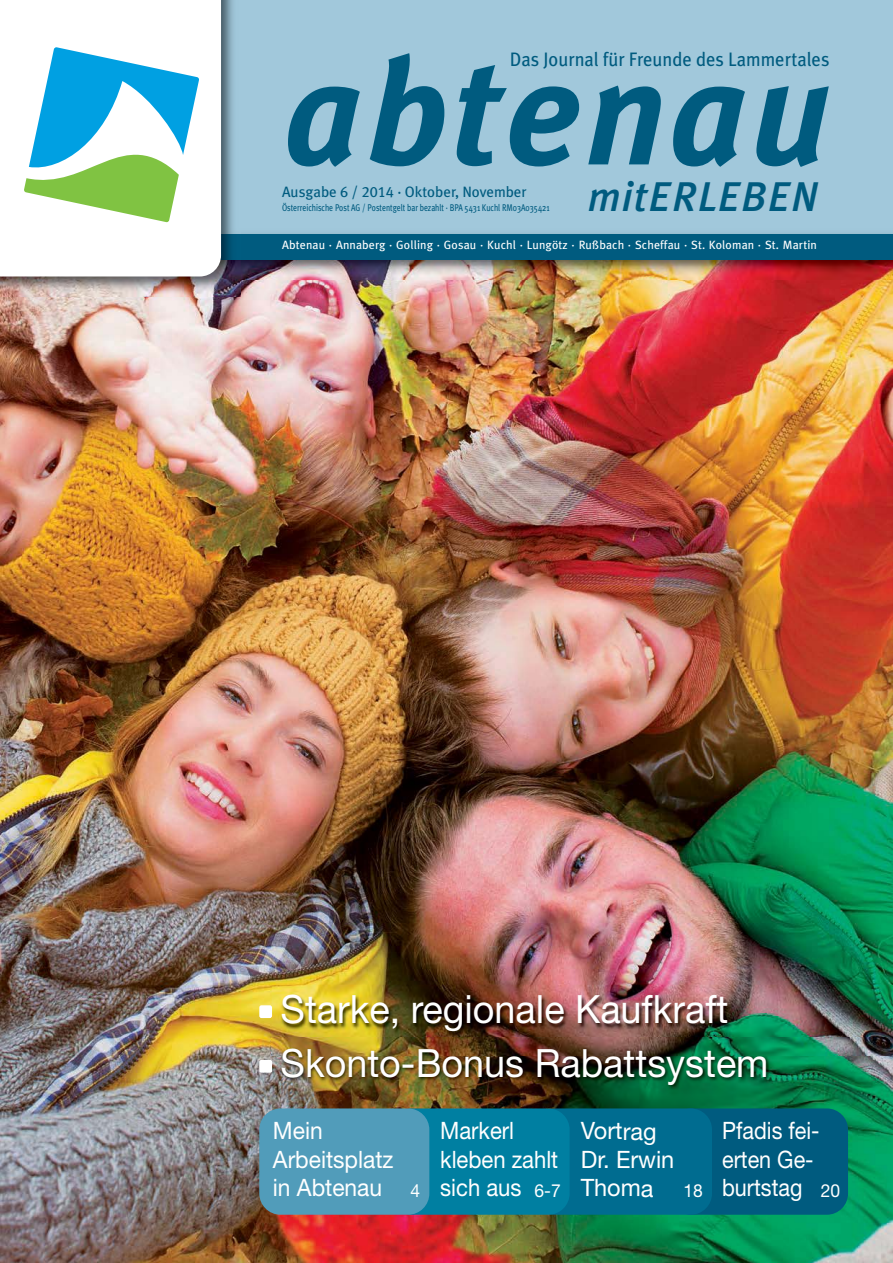
<style>
.page{position:relative;width:893px;height:1263px;background:#fff}
.page>*{position:absolute;margin:0;border:0;box-sizing:border-box;transform-origin:0 0}
.t1{font:italic 700 149.1px "Meta Plus";letter-spacing:.025em;color:#005b7f}
.t2{font:italic 500 41.55px "Meta Plus";letter-spacing:.025em;color:#005b7f}
.t3{font:39px/54.3px "Helvetica Neue";color:#fff}
.t4{font:24px/28.5px "Helvetica Neue";color:#fff;scale:.92 1}
.t5{font:24px/28.5px "Helvetica Neue";color:#fff;scale:.9 1}
.t6{font:24px/28.5px "Helvetica Neue";color:#fff;scale:.95 1}
.t7{font:24px/28.5px "Helvetica Neue";color:#fff}
.t8{font:19.5px "Meta Plus";color:#005b7f;scale:.95 1}
.t9{font:18px "Helvetica Neue";color:#fff}
.t10{font:15px "Meta Plus";color:#005b7f}
.t11{font:12px "Meta Plus";letter-spacing:.01em;color:#fff}
.t12{font:9.75px "Meta Plus";color:#005b7f;scale:.8 1}
.s1{font-family:"Meta Plus Book Caps"}
.s2{font-size:18px}
</style>
<div class="page">
<img style="left:0;top:279px;width:893px;height:984px">
<div style="left:0;top:0;width:893px;height:238px;background:#a1c8db"></div>
<img style="left:241px;top:260px;width:652px;height:19px">
<div style="left:0;top:234px;width:893px;height:26px;background:#005b7f"></div>
<img style="left:0;top:0;width:241px;height:296px">
<div style="left:0;top:0;width:221px;height:277px;background:#fff"></div>
<svg style="left:24px;top:47px;width:175px;height:175px;background:#90d3d0"></svg>
<div style="left:259px;top:1005px;width:13px;height:13px;background:#fff;border-radius:2px"></div>
<div style="left:259px;top:1060px;width:13px;height:13px;background:#fff;border-radius:2px"></div>
<img style="left:272px;top:985px;width:621px;height:70px">
<img style="left:270px;top:1038px;width:620px;height:79px">
<svg style="left:270px;top:1060px;width:2px;height:13px"></svg>
<img style="left:272px;top:1038px;width:618px;height:17px">
<div style="left:669px;top:1108px;width:179px;height:107px;background:#005b7f;border-radius:21px"></div>
<div style="left:533px;top:1108px;width:179px;height:107px;background:#006c90;border-radius:21px"></div>
<div style="left:391px;top:1108px;width:179px;height:107px;background:#007fa1;border-radius:21px"></div>
<div style="left:259px;top:1108px;width:170px;height:107px;background:#519cba;border-radius:21px"></div>
<h3 class="t8" style="left:510px;top:51px;width:338px">Das Journal für Freunde des Lammertales</h3>
<h1 class="t1" style="left:285px;top:26px;width:547px">abtenau</h1>
<h2 class="t2" style="left:588px;top:172px;width:238px">mitERLEBEN</h2>
<p class="t11" style="left:282px;top:240px;width:536px">Abtenau · Annaberg · Golling · Gosau · Kuchl · Lungötz · Rußbach · Scheffau · St. Koloman · St. Martin</p>
<p class="t10" style="left:282px;top:186px;width:246px">Ausgabe <span class="s1">6 / 2014 ·</span> Oktober, November</p>
<p class="t12" style="left:282px;top:204px;width:336px">Österreichische Post AG / Postentgelt bar bezahlt · BPA 5431 Kuchl RM03A035421</p>
<h3 class="t3" style="left:281px;top:985px;width:489px">Starke, regionale Kaufkraft<br>Skonto-Bonus Rabattsystem</h3>
<h3 class="t5" style="left:722px;top:1119px;width:110px">Pfadis fei&shy;erten Ge&shy;burtstag</h3>
<h3 class="t7" style="left:581px;top:1119px;width:95px">Vortrag<br>Dr. Erwin<br>Thoma</h3>
<h3 class="t6" style="left:273px;top:1119px;width:156px">Mein<br>Arbeitsplatz<br>in Abtenau <span class="s2">4</span></h3>
<h3 class="t4" style="left:440px;top:1119px;width:133px">Markerl kleben zahlt sich aus <span class="s2">6-7</span></h3>
<h3 class="t9" style="left:683px;top:1184px;width:21px">18</h3>
<h3 class="t9" style="left:821px;top:1184px;width:21px">20</h3>
</div>
